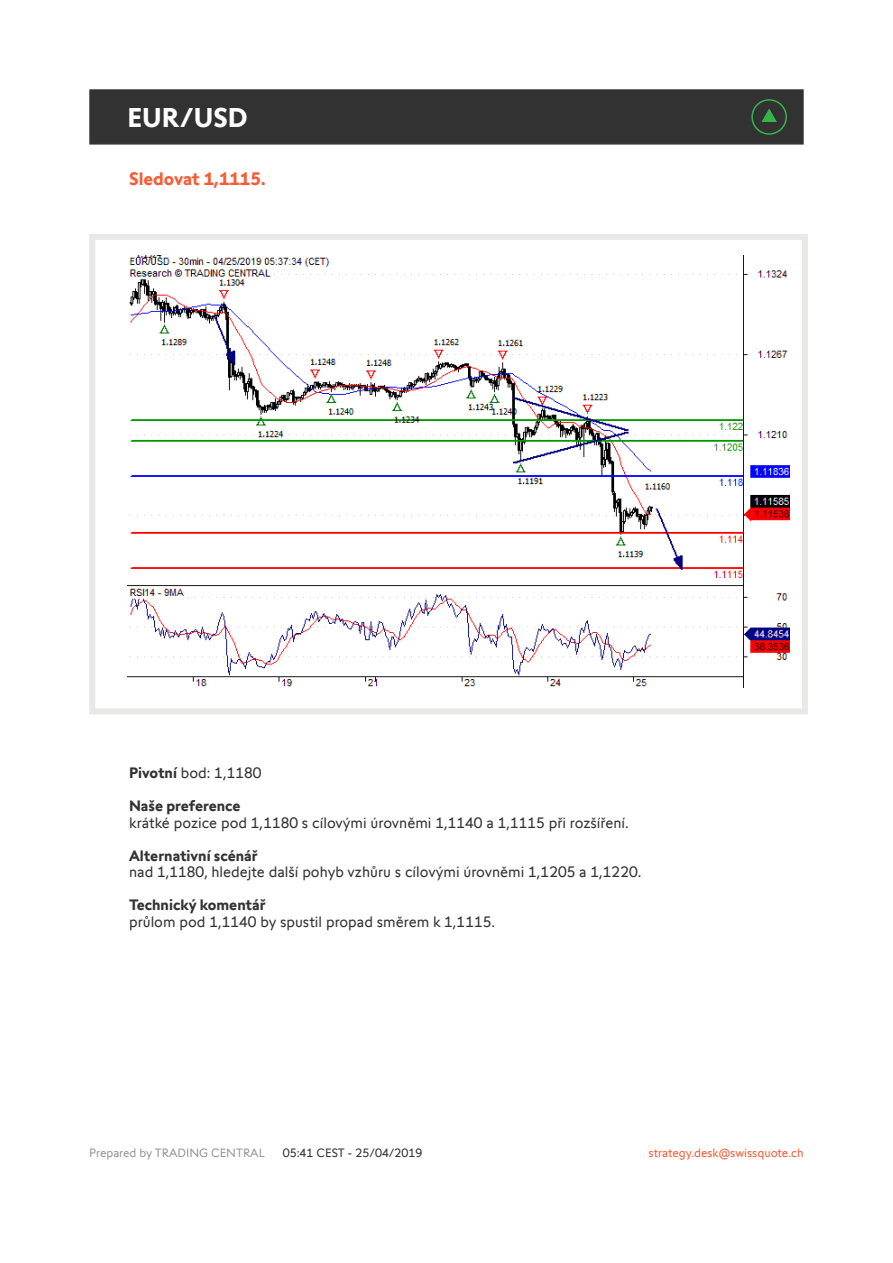
<style>
.page{position:relative;width:893px;height:1263px;background:#fff}
.page>*{position:absolute;margin:0;border:0;box-sizing:border-box;transform-origin:0 0}
.t1{font:700 27px "Swissquote CT";color:#fff}
.t2{font:700 18px "Swissquote CT";color:#fa5b35}
.t3{font:15px "Swissquote CT";color:#323232}
.t4{font:700 15px "Swissquote CT";color:#323232}
.t5{font:12px "Swissquote CT";color:#fa5b35}
.t6{font:12px "Swissquote CT";color:#939598}
.t7{font:12px "Swissquote CT";color:#323232}
.s1{font-weight:700}
</style>
<div class="page">
<div style="left:89px;top:234px;width:719px;height:480px;border:6px solid #e9e8e7"></div>
<div style="left:89px;top:89px;width:715px;height:56px;background:#323232;border:2px solid #323232"></div>
<img style="left:128px;top:255px;width:661px;height:432px">
<svg style="left:751px;top:99px;width:36px;height:36px"></svg>
<h1 class="t1" style="left:128px;top:101px;width:122px">EUR/USD</h1>
<p class="t2" style="left:129px;top:168px;width:138px">Sledovat 1,1115.</p>
<p class="t3" style="left:129px;top:764px;width:134px"><span class="s1">Pivotní</span> bod: 1,1180</p>
<p class="t4" style="left:129px;top:797px;width:113px">Naše preference</p>
<p class="t3" style="left:129px;top:814px;width:501px">krátké pozice pod 1,1180 s cílovými úrovněmi 1,1140 a 1,1115 při rozšíření.</p>
<p class="t4" style="left:129px;top:846px;width:130px">Alternativní scénář</p>
<p class="t3" style="left:129px;top:863px;width:514px">nad 1,1180, hledejte další pohyb vzhůru s cílovými úrovněmi 1,1205 a 1,1220.</p>
<p class="t4" style="left:129px;top:896px;width:138px">Technický komentář</p>
<p class="t3" style="left:129px;top:913px;width:367px">průlom pod 1,1140 by spustil propad směrem k 1,1115.</p>
<p class="t6" style="left:89px;top:1145px;width:177px">Prepared by TRADING CENTRAL</p>
<p class="t7" style="left:283px;top:1145px;width:141px">05:41 CEST - 25/04/2019</p>
<p class="t5" style="left:649px;top:1145px;width:157px">strategy.desk@swissquote.ch</p>
</div>
